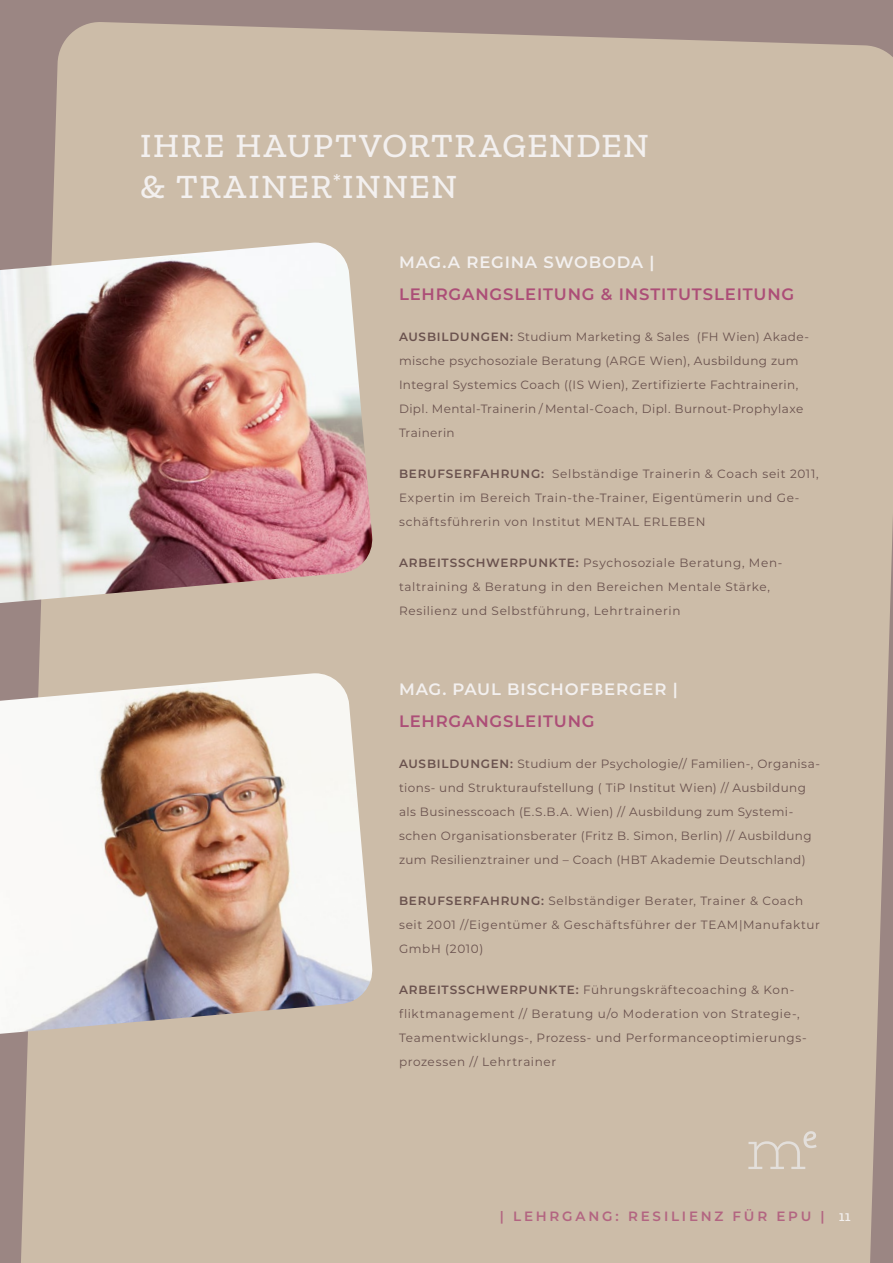
<style>
.page{position:relative;width:893px;height:1263px;background:#9b8683}
.page>*{position:absolute;margin:0;border:0;box-sizing:border-box;transform-origin:0 0}
.t1{font:500 34.5px/41.4px "Zilla Slab";letter-spacing:.045em;color:#f3f0ef}
.t2{font:600 16.5px "Montserrat";letter-spacing:.05em;color:#ac4e77}
.t3{font:600 16.5px "Montserrat";letter-spacing:.05em;color:#f3f0ef}
.t4{font:600 13.5px "Montserrat";letter-spacing:.205em;color:#9e1d61}
.t5{font:12px/24px "Montserrat";letter-spacing:.045em;color:#6a524e}
.s1{font-weight:600}
.s2{font-family:"Zilla Slab";font-weight:500;font-size:15px;color:#f3f0ef}
</style>
<div class="page">
<div style="left:19px;top:21px;width:874px;height:1242px;background:#ccbca8"></div>
<svg style="left:748px;top:1131px;width:69px;height:38px;background:#d0c2b1"></svg>
<img style="left:0;top:243px;width:374px;height:360px">
<img style="left:0;top:673px;width:374px;height:361px">
<h1 class="t1" style="left:140px;top:125px;width:510px">IHRE HAUPTVORTRAGENDEN &amp; TRAINER<sup>*</sup>INNEN</h1>
<h2 class="t3" style="left:399px;top:251px;width:257px">MAG.A REGINA SWOBODA |</h2>
<h2 class="t2" style="left:399px;top:282px;width:397px">LEHRGANGSLEITUNG &amp; INSTITUTSLEITUNG</h2>
<p class="t5" style="left:399px;top:324px;width:412px"><span class="s1">AUSBILDUNGEN:</span> Studium Marketing &amp; Sales (FH Wien) Akade&shy;mische psychosoziale Beratung (ARGE Wien), Ausbildung zum Integral Systemics Coach ((IS Wien), Zertifizierte Fachtrainerin, Dipl. Mental-Trainerin / Mental-Coach, Dipl. Burnout-Prophylaxe Trainerin</p>
<p class="t5" style="left:399px;top:461px;width:421px"><span class="s1">BERUFSERFAHRUNG:</span> Selbständige Trainerin &amp; Coach seit 2011,<br>Expertin im Bereich Train-the-Trainer, Eigentümerin und Ge&shy;schäftsführerin von Institut MENTAL ERLEBEN</p>
<p class="t5" style="left:399px;top:550px;width:385px"><span class="s1">ARBEITSSCHWERPUNKTE:</span> Psychosoziale Beratung, Men&shy;taltraining &amp; Beratung in den Bereichen Mentale Stärke,<br>Resilienz und Selbstführung, Lehrtrainerin</p>
<h2 class="t3" style="left:399px;top:677px;width:280px">MAG. PAUL BISCHOFBERGER |</h2>
<h2 class="t2" style="left:399px;top:709px;width:197px">LEHRGANGSLEITUNG</h2>
<p class="t5" style="left:399px;top:751px;width:422px"><span class="s1">AUSBILDUNGEN:</span> Studium der Psychologie// Familien-, Organisa&shy;tions- und Strukturaufstellung ( TiP Institut Wien) // Ausbildung als Businesscoach (E.S.B.A. Wien) // Ausbildung zum Systemi&shy;schen Organisationsberater (Fritz B. Simon, Berlin) // Ausbildung zum Resilienztrainer und – Coach (HBT Akademie Deutschland)</p>
<p class="t5" style="left:399px;top:888px;width:422px"><span class="s1">BERUFSERFAHRUNG:</span> Selbständiger Berater, Trainer &amp; Coach seit 2001 //Eigentümer &amp; Geschäftsführer der TEAM|Manufaktur<br>GmbH (2010)</p>
<p class="t5" style="left:399px;top:977px;width:409px"><span class="s1">ARBEITSSCHWERPUNKTE:</span> Führungskräftecoaching &amp; Kon&shy;fliktmanagement // Beratung u/o Moderation von Strategie-, Teamentwicklungs-, Prozess- und Performanceoptimierungs&shy;prozessen // Lehrtrainer</p>
<p class="t4" style="left:500px;top:1206px;width:352px">| LEHRGANG: RESILIENZ FÜR EPU | <span class="s2">11</span></p>
</div>
